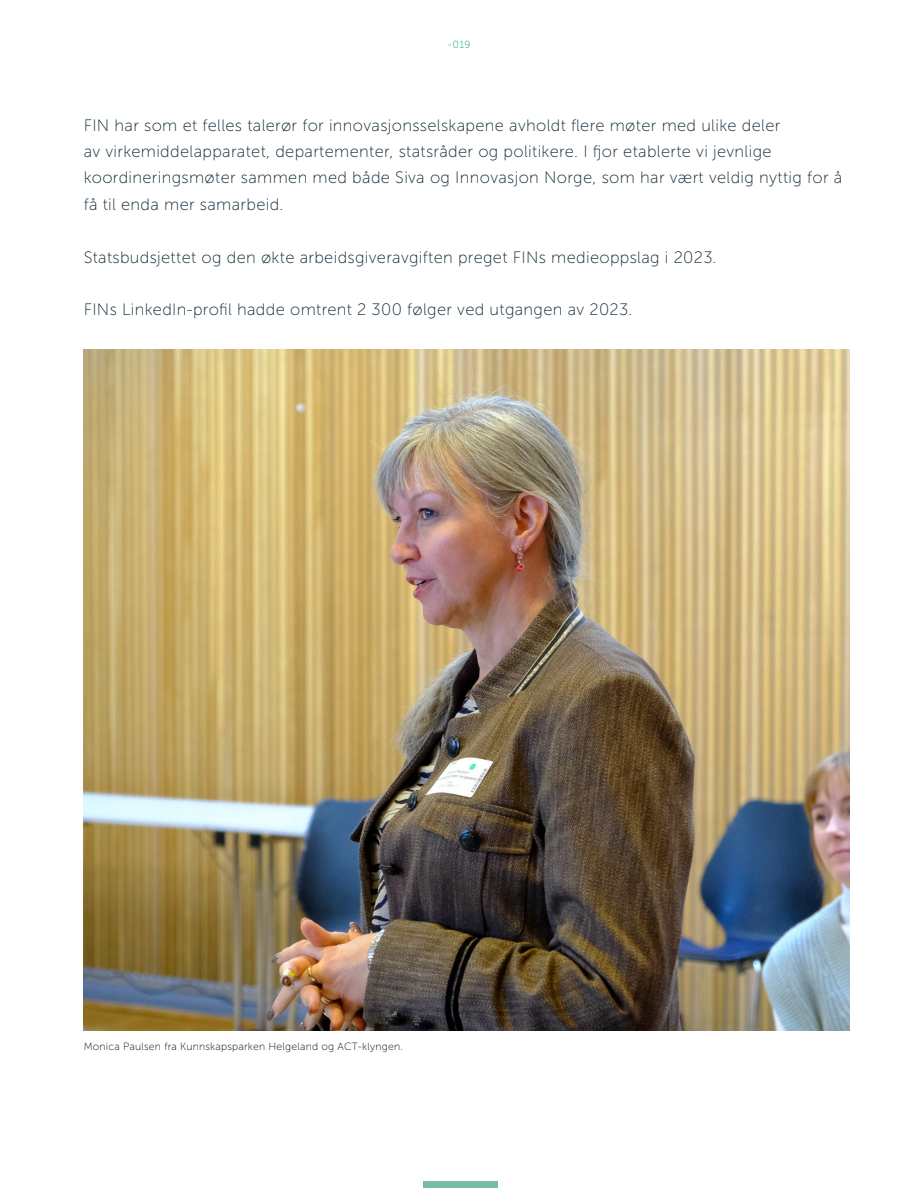
<style>
.page{position:relative;width:918px;height:1188px;background:#fff}
.page>*{position:absolute;margin:0;border:0;box-sizing:border-box;transform-origin:0 0}
.Textkörper{font:16.5px/26.4px "Museo Sans 100";letter-spacing:.02em;color:#0e2835}
.Lebender_Kolumnentitel_Seitenzahl{font:10.5px "Museo Sans 100";letter-spacing:.02em;color:#040503}
.t1{font:10.5px "Museo Sans 300";color:#53c0a7}
</style>
<div class="page">
<div style="left:423px;top:1182px;width:74px;height:6px;background:#77bca4"></div>
<img style="left:84px;top:349px;width:765px;height:681px">
<p class="t1" style="left:447px;top:39px;width:25px">-019</p>
<p class="Textkörper" style="left:84px;top:112px;width:760px">FIN har som et felles talerør for innovasjonsselskapene avholdt flere møter med ulike deler<br>av virkemiddelapparatet, departementer, statsråder og politikere. I fjor etablerte vi jevnlige koordineringsmøter sammen med både Siva og Innovasjon Norge, som har vært veldig nyttig for å få til enda mer samarbeid.</p>
<p class="Textkörper" style="left:84px;top:244px;width:634px">Statsbudsjettet og den økte arbeidsgiveravgiften preget FINs medieoppslag i 2023.</p>
<p class="Textkörper" style="left:84px;top:297px;width:550px">FINs LinkedIn-profil hadde omtrent 2 300 følger ved utgangen av 2023.</p>
<p class="Lebender_Kolumnentitel_Seitenzahl" style="left:84px;top:1040px;width:321px">Monica Paulsen fra Kunnskapsparken Helgeland og ACT-klyngen.</p>
</div>
